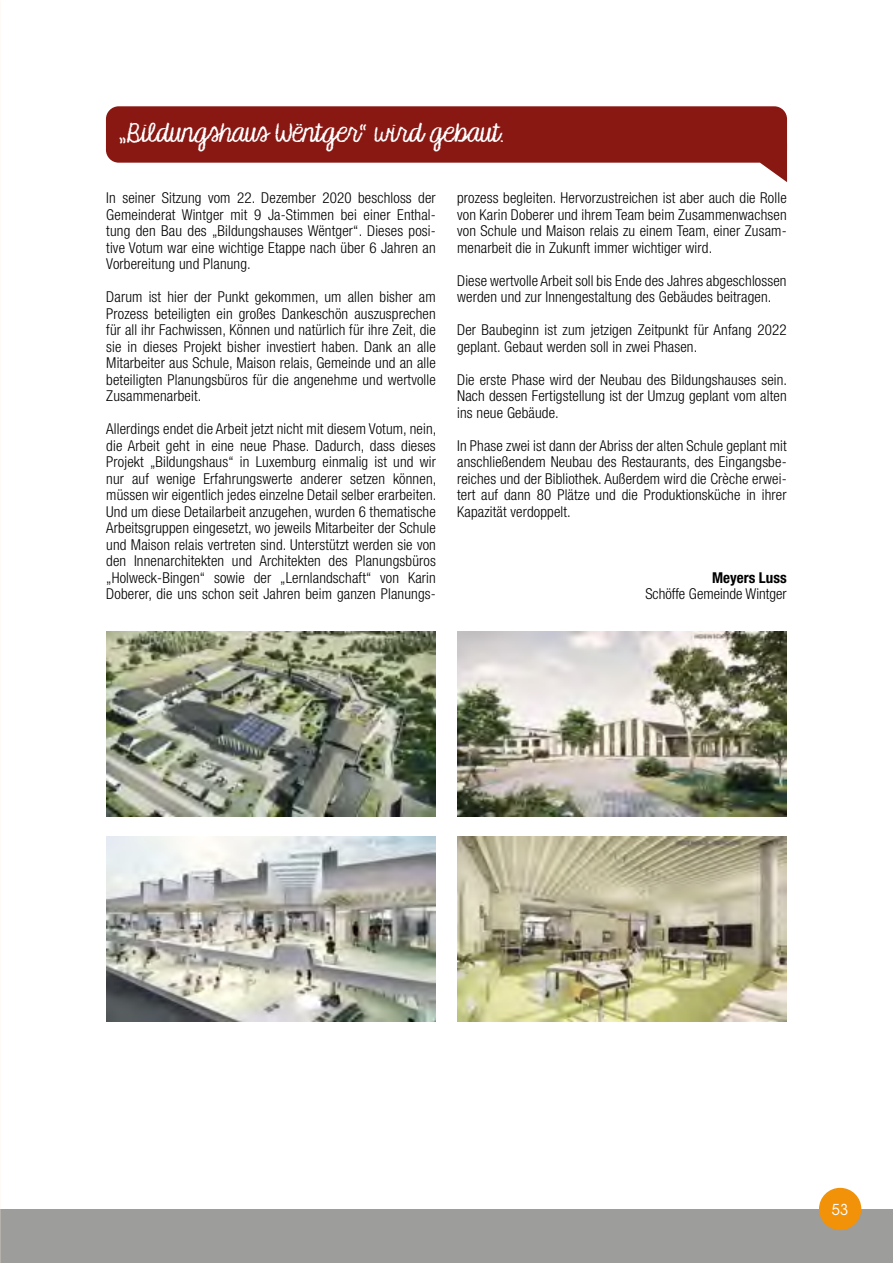
<style>
.page{position:relative;width:893px;height:1263px;background:#fff}
.page>*{position:absolute;margin:0;border:0;box-sizing:border-box;transform-origin:0 0}
.t1{font:25.5px "KG Makes You Stronger";color:#fff;scale:.95 1}
.t2{font:300 condensed 15px/16.5px "Helvetica Neue LT Std";letter-spacing:.01em;color:#000;text-align:justify}
.t3{font:700 condensed 15px "Helvetica Neue LT Std";color:#000}
.t4{font:15px "ITC Avant Garde Std";color:#fff;scale:.95 1}
</style>
<div class="page">
<div style="left:0;top:1209px;width:893px;height:54px;background:#9d9d9c"></div>
<div style="left:819px;top:1188px;width:42px;height:42px;background:#f19208;border-radius:50%"></div>
<svg style="left:760px;top:154px;width:27px;height:28px"></svg>
<div style="left:106px;top:106px;width:681px;height:57px;background:#891813;border-radius:13px"></div>
<img style="left:457px;top:631px;width:330px;height:186px">
<img style="left:457px;top:836px;width:330px;height:186px">
<img style="left:106px;top:631px;width:330px;height:186px">
<img style="left:106px;top:836px;width:330px;height:186px">
<h1 class="t1" style="left:118px;top:118px;width:407px">„Bildungshaus Wëntger“ wird gebaut.</h1>
<p class="t2" style="left:106px;top:189px;width:331px">In seiner Sitzung vom 22. Dezember 2020 beschloss der Gemeinderat Wintger mit 9 Ja-Stimmen bei einer Enthal&shy;tung den Bau des „Bildungshauses Wëntger“. Dieses posi&shy;tive Votum war eine wichtige Etappe nach über 6 Jahren an Vorbereitung und Planung.</p>
<p class="t2" style="left:106px;top:288px;width:331px">Darum ist hier der Punkt gekommen, um allen bisher am Prozess beteiligten ein großes Dankeschön auszusprechen für all ihr Fachwissen, Können und natürlich für ihre Zeit, die sie in dieses Projekt bisher investiert haben. Dank an alle Mitarbeiter aus Schule, Maison relais, Gemeinde und an alle beteiligten Planungsbüros für die angenehme und wertvolle Zusammenarbeit.</p>
<p class="t2" style="left:106px;top:420px;width:332px">Allerdings endet die Arbeit jetzt nicht mit diesem Votum, nein, die Arbeit geht in eine neue Phase. Dadurch, dass dieses Projekt „Bildungshaus“ in Luxemburg einmalig ist und wir nur auf wenige Erfahrungswerte anderer setzen können, müssen wir eigentlich jedes einzelne Detail selber erarbeiten.<br>Und um diese Detailarbeit anzugehen, wurden 6 thematische Arbeitsgruppen eingesetzt, wo jeweils Mitarbeiter der Schule und Maison relais vertreten sind. Unterstützt werden sie von den Innenarchitekten und Architekten des Planungsbüros „Holweck-Bingen“ sowie der „Lernlandschaft“ von Karin Doberer, die uns schon seit Jahren beim ganzen Planungs-</p>
<p class="t2" style="left:457px;top:189px;width:331px">prozess begleiten. Hervorzustreichen ist aber auch die Rolle von Karin Doberer und ihrem Team beim Zusammenwachsen von Schule und Maison relais zu einem Team, einer Zusam&shy;menarbeit die in Zukunft immer wichtiger wird.</p>
<p class="t2" style="left:457px;top:272px;width:331px">Diese wertvolle Arbeit soll bis Ende des Jahres abgeschlossen werden und zur Innengestaltung des Gebäudes beitragen.</p>
<p class="t2" style="left:457px;top:321px;width:331px">Der Baubeginn ist zum jetzigen Zeitpunkt für Anfang 2022 geplant. Gebaut werden soll in zwei Phasen.</p>
<p class="t2" style="left:457px;top:371px;width:332px">Die erste Phase wird der Neubau des Bildungshauses sein.<br>Nach dessen Fertigstellung ist der Umzug geplant vom alten ins neue Gebäude.</p>
<p class="t2" style="left:457px;top:437px;width:331px">In Phase zwei ist dann der Abriss der alten Schule geplant mit anschließendem Neubau des Restaurants, des Eingangsbe&shy;reiches und der Bibliothek. Außerdem wird die Crèche erwei&shy;tert auf dann 80 Plätze und die Produktionsküche in ihrer Kapazität verdoppelt.</p>
<p class="t3" style="left:712px;top:568px;width:76px">Meyers Luss</p>
<p class="t2" style="left:645px;top:585px;width:143px">Schöffe Gemeinde Wintger</p>
<p class="t4" style="left:832px;top:1200px;width:19px">53</p>
</div>
